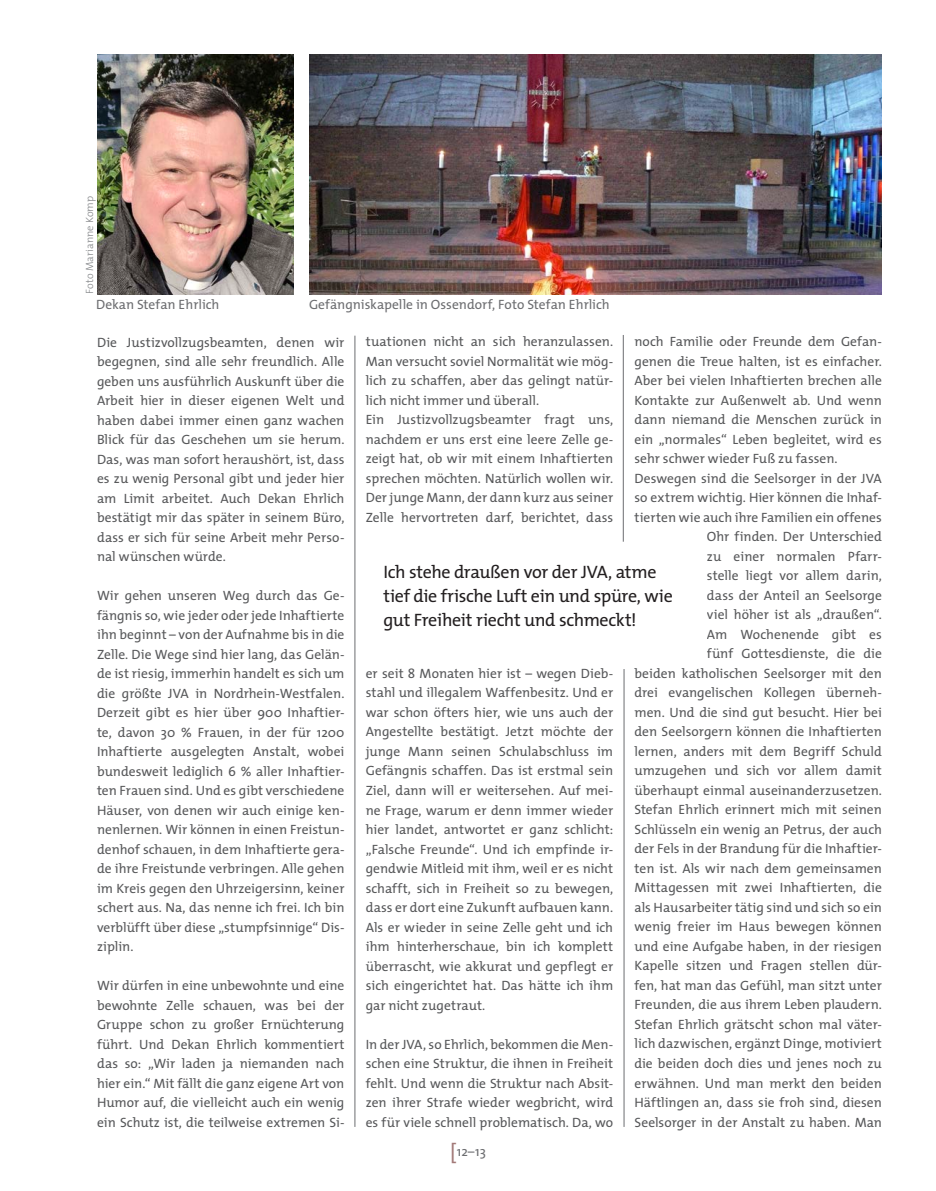
<style>
.page{position:relative;width:936px;height:1191px;background:#fff}
.page>*{position:absolute;margin:0;border:0;box-sizing:border-box;transform-origin:0 0}
.Interview_Fragen{font:18px/24px "The Mix";letter-spacing:-.02em;color:#231f20}
.Interview_Fragen-2{font:13.5px/19.5px "The Mix";color:#57585a;text-align:justify}
.Interview_Fragen-3{font:13.5px "The Mix";color:#6c6d70}
.Interview_Fragen-4{font:300 10.5px "The Mix";letter-spacing:.005em;color:#808285}
.s1{font-size:21px;color:#a27977}
</style>
<div class="page">
<img style="left:97px;top:54px;width:196px;height:240px">
<img style="left:309px;top:54px;width:572px;height:240px">
<hr style="left:623px;top:669px;width:1px;height:457px;background:#6c6d70">
<hr style="left:623px;top:335px;width:1px;height:207px;background:#6c6d70">
<hr style="left:354px;top:336px;width:1px;height:791px;background:#6c6d70">
<p class="Interview_Fragen-4" style="left:81px;top:294px;width:100px;rotate:-90deg">Foto Marianne Komp</p>
<p class="Interview_Fragen-3" style="left:96px;top:293px;width:125px">Dekan Stefan Ehrlich</p>
<p class="Interview_Fragen-3" style="left:309px;top:293px;width:302px">Gefängniskapelle in Ossendorf, Foto Stefan Ehrlich</p>
<p class="Interview_Fragen-2" style="left:97px;top:332px;width:249px">Die Justizvollzugsbeamten, denen wir begegnen, sind alle sehr freundlich. Alle geben uns ausführlich Auskunft über die Arbeit hier in dieser eigenen Welt und haben dabei immer einen ganz wachen Blick für das Geschehen um sie herum.<br>Das, was man sofort heraushört, ist, dass es zu wenig Personal gibt und jeder hier am Limit arbeitet. Auch Dekan Ehrlich bestätigt mir das später in seinem Büro, dass er sich für seine Arbeit mehr Perso&shy;nal wünschen würde.</p>
<p class="Interview_Fragen-2" style="left:97px;top:585px;width:249px">Wir gehen unseren Weg durch das Ge&shy;fängnis so, wie jeder oder jede Inhaftierte ihn beginnt – von der Aufnahme bis in die Zelle. Die Wege sind hier lang, das Gelän&shy;de ist riesig, immerhin handelt es sich um die größte JVA in Nordrhein-Westfalen.<br>Derzeit gibt es hier über 900 Inhaftier&shy;te, davon 30 % Frauen, in der für 1200<br>Inhaftierte ausgelegten Anstalt, wobei bundesweit lediglich 6 % aller Inhaftier&shy;ten Frauen sind. Und es gibt verschiedene Häuser, von denen wir auch einige ken&shy;nenlernen. Wir können in einen Freistun&shy;denhof schauen, in dem Inhaftierte gera&shy;de ihre Freistunde verbringen. Alle gehen im Kreis gegen den Uhrzeigersinn, keiner schert aus. Na, das nenne ich frei. Ich bin verblüfft über diese „stumpfsinnige“ Dis&shy;ziplin.</p>
<p class="Interview_Fragen-2" style="left:97px;top:975px;width:249px">Wir dürfen in eine unbewohnte und eine bewohnte Zelle schauen, was bei der Gruppe schon zu großer Ernüchterung führt. Und Dekan Ehrlich kommentiert das so: „Wir laden ja niemanden nach hier ein.“ Mit fällt die ganz eigene Art von Humor auf, die vielleicht auch ein wenig ein Schutz ist, die teilweise extremen Si-</p>
<p class="Interview_Fragen-2" style="left:634px;top:331px;width:249px">noch Familie oder Freunde dem Gefan&shy;genen die Treue halten, ist es einfacher.<br>Aber bei vielen Inhaftierten brechen alle Kontakte zur Außenwelt ab. Und wenn dann niemand die Menschen zurück in ein „normales“ Leben begleitet, wird es sehr schwer wieder Fuß zu fassen.</p>
<p class="Interview_Fragen-2" style="left:634px;top:468px;width:249px;text-align:right">Deswegen sind die Seelsorger in der JVA so extrem wichtig. Hier können die Inhaf&shy;tierten wie auch ihre Familien ein offenes Ohr finden. Der Unterschied<br>zu einer normalen Pfarr-<br>stelle liegt vor allem darin,<br>dass der Anteil an Seelsorge<br>viel höher ist als „draußen“.<br>Am Wochenende gibt es<br>fünf Gottesdienste, die die<br>beiden katholischen Seelsorger mit den drei evangelischen Kollegen überneh&shy;men. Und die sind gut besucht. Hier bei den Seelsorgern können die Inhaftierten lernen, anders mit dem Begriff Schuld umzugehen und sich vor allem damit überhaupt einmal auseinanderzusetzen.<br>Stefan Ehrlich erinnert mich mit seinen Schlüsseln ein wenig an Petrus, der auch der Fels in der Brandung für die Inhaftier&shy;ten ist. Als wir nach dem gemeinsamen Mittagessen mit zwei Inhaftierten, die als Hausarbeiter tätig sind und sich so ein wenig freier im Haus bewegen können und eine Aufgabe haben, in der riesigen Kapelle sitzen und Fragen stellen dür&shy;fen, hat man das Gefühl, man sitzt unter Freunden, die aus ihrem Leben plaudern.<br>Stefan Ehrlich grätscht schon mal väter&shy;lich dazwischen, ergänzt Dinge, motiviert die beiden doch dies und jenes noch zu erwähnen. Und man merkt den beiden Häftlingen an, dass sie froh sind, diesen Seelsorger in der Anstalt zu haben. Man</p>
<p class="Interview_Fragen-2" style="left:366px;top:332px;width:249px">tuationen nicht an sich heranzulassen.<br>Man versucht soviel Normalität wie mög&shy;lich zu schaffen, aber das gelingt natür&shy;lich nicht immer und überall.</p>
<p class="Interview_Fragen-2" style="left:366px;top:410px;width:249px">Ein Justizvollzugsbeamter fragt uns, nachdem er uns erst eine leere Zelle ge&shy;zeigt hat, ob wir mit einem Inhaftierten sprechen möchten. Natürlich wollen wir.<br>Der junge Mann, der dann kurz aus seiner Zelle hervortreten darf, berichtet, dass</p>
<p class="Interview_Fragen" style="left:383px;top:559px;width:291px">Ich stehe draußen vor der JVA, atme tief die frische Luft ein und spüre, wie gut Freiheit riecht und schmeckt!</p>
<p class="Interview_Fragen-2" style="left:366px;top:663px;width:249px">er seit 8 Monaten hier ist – wegen Dieb&shy;stahl und illegalem Waffenbesitz. Und er war schon öfters hier, wie uns auch der Angestellte bestätigt. Jetzt möchte der junge Mann seinen Schulabschluss im Gefängnis schaffen. Das ist erstmal sein Ziel, dann will er weitersehen. Auf mei&shy;ne Frage, warum er denn immer wieder hier landet, antwortet er ganz schlicht: „Falsche Freunde“. Und ich empfinde ir&shy;gendwie Mitleid mit ihm, weil er es nicht schafft, sich in Freiheit so zu bewegen, dass er dort eine Zukunft aufbauen kann.<br>Als er wieder in seine Zelle geht und ich ihm hinterherschaue, bin ich komplett überrascht, wie akkurat und gepflegt er sich eingerichtet hat. Das hätte ich ihm gar nicht zugetraut.</p>
<p class="Interview_Fragen-2" style="left:366px;top:1033px;width:249px">In der JVA, so Ehrlich, bekommen die Men&shy;schen eine Struktur, die ihnen in Freiheit fehlt. Und wenn die Struktur nach Absit&shy;zen ihrer Strafe wieder wegbricht, wird es für viele schnell problematisch. Da, wo</p>
<p class="Interview_Fragen-3" style="left:450px;top:1140px;width:37px"><span class="s1">[</span>12–13</p>
</div>
